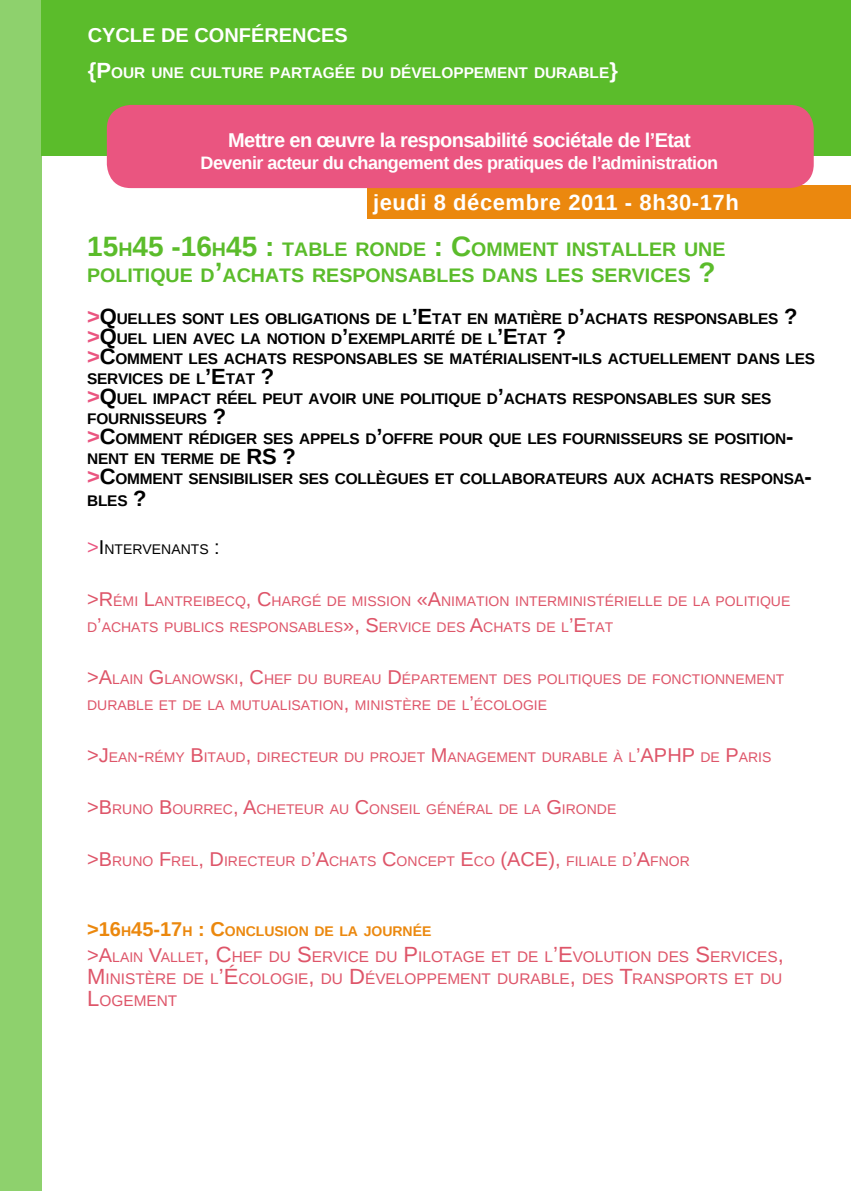
<style>
.page{position:relative;width:851px;height:1191px;background:#fff}
.page>*{position:absolute;margin:0;border:0;box-sizing:border-box;transform-origin:0 0}
.t1{font:700 28px "Liberation Sans";color:#5bbc2b}
.t2{font:700 22px "Liberation Sans";letter-spacing:.025em;color:#fff}
.t3{font:700 20px "Liberation Sans";letter-spacing:-.03em;color:#fff}
.t4{font:700 20px "Liberation Sans";color:#fff}
.t5{font:700 20px "Liberation Sans";color:#eb880e}
.t6{font:700 19.6px "Liberation Sans";color:#5bbc2b}
.t7{font:700 18px "Liberation Sans";letter-spacing:-.03em;color:#fff}
.t8{font:700 15.4px/20px "Liberation Sans";letter-spacing:-.015em;color:#000}
.t9{font:15.4px/22px "Liberation Sans";color:#de5569;text-align:justify}
.t10{font:700 15.4px "Liberation Sans";color:#fff}
.t11{font:14px/26px "Liberation Sans";color:#de5569}
.t12{font:700 14px "Liberation Sans";color:#eb880e}
.t13{font:14px "Liberation Sans";color:#000}
.s1{font-style:inherit}
.s2{font-size:22px}
.s3{font-size:28px}
.s4{font-size:22px;color:#ea5580}
.s5{font-size:20px;color:#ea5580}
.s6{font-size:20px}
.s7{font-size:14px}
</style>
<div class="page">
<div style="left:0;top:0;width:42px;height:1191px;background:#8ed16d"></div>
<div style="left:41px;top:0;width:809px;height:156px;background:#5bbc2b"></div>
<div style="left:367px;top:185px;width:483px;height:34px;background:#eb880e"></div>
<div style="left:107px;top:105px;width:706px;height:83px;background:#ea5580;border-radius:24px"></div>
<p class="t4" style="left:88px;top:21px;width:262px">CYCLE DE CONF<span class="s1">é</span>RENCES</p>
<p class="t10" style="left:88px;top:62px;width:345px"><span class="s2">{P</span>OUR UNE CULTURE PARTAGÉE DU DÉVELOPPE</p>
<p class="t10" style="left:484px;top:62px;width:135px">MENT DURABLE<span class="s2">}</span></p>
<p class="t3" style="left:228px;top:126px;width:464px">Mettre en œuvre la responsabilité sociétale de l’Etat</p>
<p class="t7" style="left:201px;top:151px;width:519px">Devenir acteur du changement des pratiques de l’administration</p>
<h2 class="t2" style="left:373px;top:188px;width:367px">jeudi 8 décembre 2011 - 8h30-17h</h2>
<p class="t6" style="left:87px;top:235px;width:283px"><span class="s3">15</span>H<span class="s3">45 -16</span>H<span class="s3">45 :</span> TABLE RONDE</p>
<p class="t6" style="left:434px;top:235px;width:205px"><span class="s3">: C</span>OMMENT INSTALLER</p>
<p class="t6" style="left:684px;top:235px;width:28px">UNE</p>
<p class="t6" style="left:87px;top:261px;width:14px">POL</p>
<p class="t6" style="left:127px;top:261px;width:199px">ITIQUE D<span class="s3">’</span>ACHATS RESPONS</p>
<p class="t6" style="left:408px;top:261px;width:42px">ABLES</p>
<p class="t6" style="left:482px;top:261px;width:77px">DANS LES</p>
<p class="t6" style="left:591px;top:261px;width:15px">SER</p>
<p class="t6" style="left:631px;top:261px;width:33px">VICES</p>
<h1 class="t1" style="left:698px;top:253px;width:19px">?</h1>
<p class="t8" style="left:87px;top:308px;width:51px"><span class="s4">&gt;</span><span class="s2">Q</span>UELLES</p>
<p class="t8" style="left:182px;top:308px;width:12px">SON</p>
<p class="t8" style="left:215px;top:308px;width:26px">T LES</p>
<p class="t8" style="left:265px;top:308px;width:84px">OBLIGATIONS</p>
<p class="t8" style="left:375px;top:308px;width:289px">DE L<span class="s2">’E</span>TAT EN MATIÈRE D<span class="s2">’</span>ACHATS RESPONS</p>
<p class="t8" style="left:727px;top:308px;width:72px">ABLES <span class="s2">?</span></p>
<p class="t8" style="left:87px;top:328px;width:480px"><span class="s4">&gt;</span><span class="s2">Q</span>UEL LIEN AVEC LA NOTION D<span class="s2">’</span>EXEMPLARITÉ DE L<span class="s2">’E</span>TAT <span class="s2">? </span><span class="s4">&gt;</span><span class="s2">C</span>OMMENT LES</p>
<p class="t8" style="left:224px;top:348px;width:81px">ACHATS RESPONS</p>
<p class="t8" style="left:366px;top:348px;width:33px">ABLES</p>
<p class="t8" style="left:423px;top:348px;width:119px">SE MATÉRIALISEN</p>
<p class="t8" style="left:562px;top:348px;width:98px">T<span class="s2">-</span>ILS ACTUELLE</p>
<p class="t8" style="left:688px;top:348px;width:108px">MENT DANS LES</p>
<p class="t8" style="left:87px;top:368px;width:324px;text-indent:82px">DE L<span class="s2">’E</span>TAT <span class="s2">?<br></span><span class="s4">&gt;</span><span class="s2">Q</span>UEL IMPACT RÉEL PEUT AVOIR UNE POL</p>
<p class="t8" style="left:87px;top:368px;width:12px">SER</p>
<p class="t8" style="left:118px;top:368px;width:26px">VICES</p>
<p class="t8" style="left:431px;top:388px;width:153px">ITIQUE D<span class="s2">’</span>ACHATS RESPONS</p>
<p class="t8" style="left:646px;top:388px;width:33px">ABLES</p>
<p class="t8" style="left:703px;top:388px;width:49px">SUR SES</p>
<p class="t8" style="left:87px;top:408px;width:187px;text-indent:88px">URS <span class="s2">? </span><span class="s4">&gt;</span><span class="s2">C</span>OMMENT RÉDIGER SES</p>
<p class="t8" style="left:87px;top:408px;width:69px">FOURNISSE</p>
<p class="t8" style="left:299px;top:428px;width:22px">APPELS</p>
<p class="t8" style="left:365px;top:428px;width:28px">D<span class="s2">’</span>OFFRE</p>
<p class="t8" style="left:439px;top:428px;width:99px">POUR QUE LES</p>
<p class="t8" style="left:562px;top:428px;width:69px">FOURNISSE</p>
<p class="t8" style="left:650px;top:428px;width:75px">URSSEPOS</p>
<p class="t8" style="left:746px;top:428px;width:49px">ITION<span class="s2">-</span></p>
<p class="t8" style="left:87px;top:448px;width:210px;text-indent:32px">TEN TERME DE <span class="s2">RS? </span><span class="s4">&gt;</span><span class="s2">C</span>OMMENT SENS</p>
<p class="t8" style="left:87px;top:448px;width:12px">NEN</p>
<p class="t8" style="left:229px;top:468px;width:44px">IBILISER</p>
<p class="t8" style="left:299px;top:468px;width:11px">SES</p>
<p class="t8" style="left:335px;top:468px;width:12px">COLL</p>
<p class="t8" style="left:376px;top:468px;width:95px">ÈGUES ET COLL</p>
<p class="t8" style="left:501px;top:468px;width:231px">ABORATEURS AUX ACHATS RESPONS</p>
<p class="t8" style="left:793px;top:468px;width:20px">A<span class="s2">-</span></p>
<p class="t8" style="left:87px;top:490px;width:61px">BLES <span class="s2">?</span></p>
<p class="t13" style="left:87px;top:541px;width:134px"><span class="s5">&gt;</span><span class="s6">I</span> NTERVENANTS <span class="s6">:</span></p>
<p class="t11" style="left:87px;top:588px;width:704px"><span class="s6">&gt;R</span>ÉMI <span class="s6">L</span>ANTREIBECQ<span class="s6">, C</span>HARGÉ DE MISSION <span class="s6">«A</span>NIMATION INTERMINISTÉRIELLE DE LA POLITIQUE<br>D<span class="s6">’</span>ACHATS PUBLICS RESPONSABLES<span class="s6">», S</span>ERVICE DES <span class="s6">A</span>CHATS DE L<span class="s6">’E</span>TAT</p>
<p class="t11" style="left:87px;top:666px;width:698px"><span class="s6">&gt;A</span>LAIN <span class="s6">G</span> LANOWSKI<span class="s6">, C</span>HEF DU BUREAU <span class="s6">D</span>ÉPARTEMENT DES POLITIQUES DE FONCTIONNEMENT<br>DURABLE ET DE LA MUTUALISATION<span class="s6">,</span> MINISTÈRE DE L<span class="s6">’</span>ÉCOLOGIE</p>
<p class="t11" style="left:87px;top:744px;width:568px"><span class="s6">&gt;J</span>EAN<span class="s6">-</span>RÉMY <span class="s6">B</span> ITAUD<span class="s6">,</span> DIRECTEUR DU PROJ ET <span class="s6">M</span>ANAGEMENT DURABLE À L<span class="s6">’APHP</span></p>
<p class="t11" style="left:700px;top:744px;width:73px">DE <span class="s6">P</span>ARIS</p>
<p class="t11" style="left:87px;top:796px;width:530px"><span class="s6">&gt;B</span>RUNO <span class="s6">B</span>OURREC<span class="s6">, A</span>CHETEUR AU <span class="s6">C</span>ONSEIL GÉNÉRAL DE LA <span class="s6">G</span> IRONDE</p>
<p class="t11" style="left:87px;top:848px;width:435px"><span class="s6">&gt;B</span> RUNO <span class="s6">F</span>REL<span class="s6">, D</span>IRECTEUR D<span class="s6">’A</span>CHATS <span class="s6">C</span>ONCEPT <span class="s6">E</span>CO <span class="s6">(ACE</span></p>
<p class="t11" style="left:548px;top:848px;width:143px"><span class="s6">),</span> FILIALE D<span class="s6">’A</span>FNOR</p>
<p class="t5" style="left:87px;top:915px;width:149px">&gt;16<span class="s7">H</span>45-17<span class="s7">H</span> : C<span class="s7">ONCL</span></p>
<p class="t12" style="left:264px;top:921px;width:167px">USION DE LA JOURNÉE</p>
<p class="t9" style="left:87px;top:946px;width:698px"><span class="s6">&gt;A</span><span class="s7">LAIN</span> <span class="s6">V</span><span class="s7">ALLET</span><span class="s2">, C</span>HEF DU <span class="s2">S</span>ERVICE DU <span class="s2">P</span> ILOTAGE ET DE L<span class="s2">’E</span>VOLUTION DES <span class="s2">S</span>ERVICES<span class="s2">, M</span> INISTÈRE DE L<span class="s2">’É</span>COLOGIE<span class="s2">,</span> DU <span class="s2">D</span>ÉVELOPPEMENT DURABLE<span class="s2">,</span> DES <span class="s2">T</span>RANSPORTS ET DU <span class="s2">L</span>OGEMENT</p>
</div>
